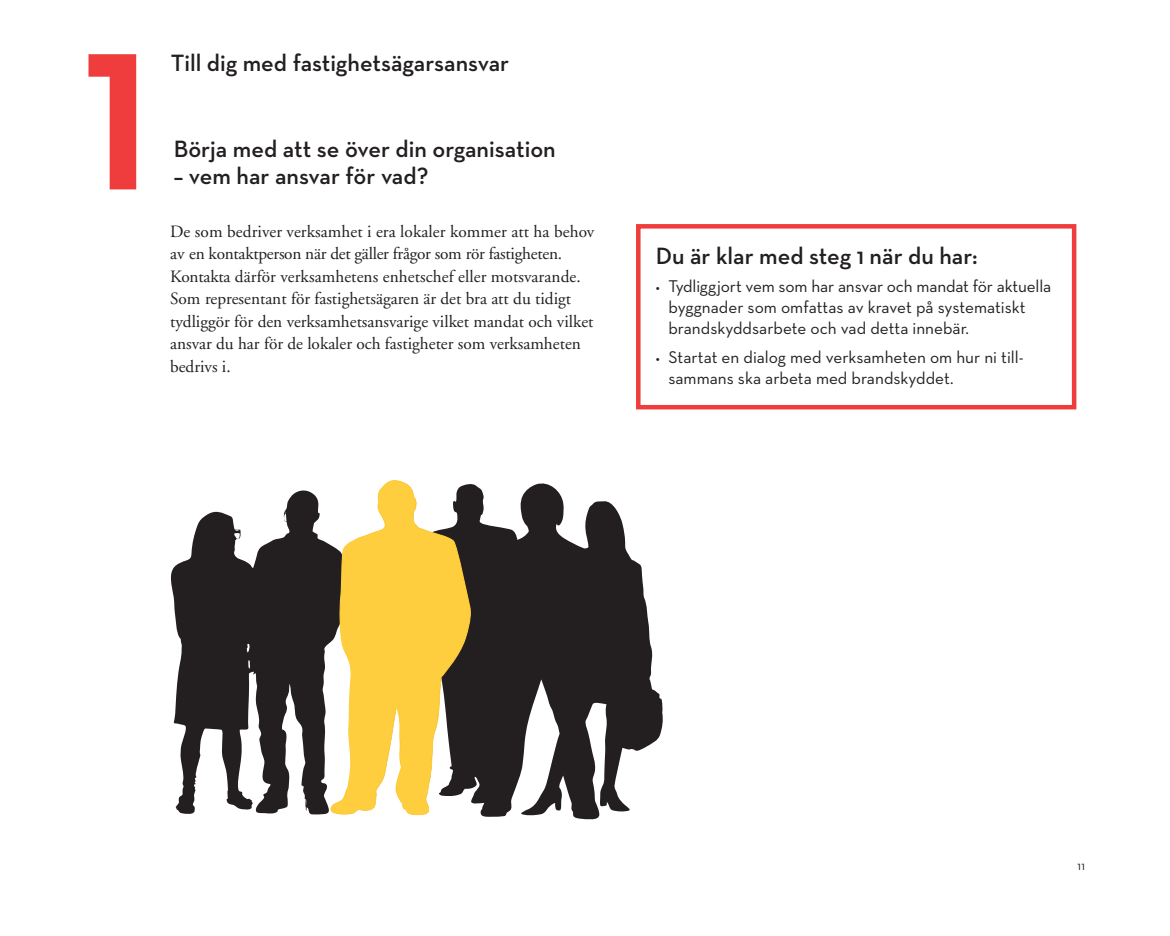
<style>
.page{position:relative;width:1170px;height:936px;background:#fff}
.page>*{position:absolute;margin:0;border:0;box-sizing:border-box;transform-origin:0 0}
.STOR_SIFFRA{font:700 255px "Neutra Disp";color:#ee3d3c}
.Underrub_16_pt{font:600 24px "Neutra Text";color:#231f20}
.Bröd_11_5_pt{font:17.25px/22.5px "Adobe Garamond";color:#231f20}
.t1{font:17.25px/21px "Neutra Text";color:#231f20}
.t2{font:12.3px "Neutra Text";color:#231f20}
.s1{font-family:"Adobe Garamond";font-size:10.5px}
</style>
<div class="page">
<div style="left:636px;top:224px;width:440px;height:185px;border:4px solid #ee3d3c"></div>
<svg style="left:171px;top:490px;width:157px;height:324px;fill:#231f20"></svg>
<svg style="left:472px;top:483px;width:191px;height:337px;fill:#231f20"></svg>
<svg style="left:328px;top:480px;width:144px;height:336px"></svg>
<p class="STOR_SIFFRA" style="left:81px;top:-39px;width:76px">1</p>
<p class="Underrub_16_pt" style="left:171px;top:48px;width:340px">Till dig med fastighetsägarsansvar</p>
<p class="Underrub_16_pt" style="left:174px;top:134px;width:383px">Börja med att se över din organisation</p>
<p class="Underrub_16_pt" style="left:174px;top:161px;width:256px">– vem har ansvar för vad?</p>
<p class="Bröd_11_5_pt" style="left:170px;top:220px;width:425px">De som bedriver verksamhet i era lokaler kommer att ha behov av en kontaktperson när det gäller frågor som rör fastigheten.<br>Kontakta därför verksamhetens enhetschef eller motsvarande.<br>Som representant för fastighetsägaren är det bra att du tidigt tydliggör för den verksamhetsansvarige vilket mandat och vilket ansvar du har för de lokaler och fastigheter som verksamheten bedrivs i.</p>
<p class="Underrub_16_pt" style="left:655px;top:241px;width:323px">Du är klar med steg 1 när du har:</p>
<p class="t1" style="left:668px;top:275px;width:384px;text-indent:-13px"><span class="s1">•</span> Tydliggjort vem som har ansvar och mandat för aktuella byggnader som omfattas av kravet på systematiskt brandskyddsarbete och vad detta innebär.</p>
<p class="t1" style="left:668px;top:346px;width:357px;text-indent:-13px"><span class="s1">•</span> Startat en dialog med verksamheten om hur ni till&shy;sammans ska arbeta med brandskyddet.</p>
<p class="t2" style="left:1077px;top:857px;width:9px">11</p>
</div>
